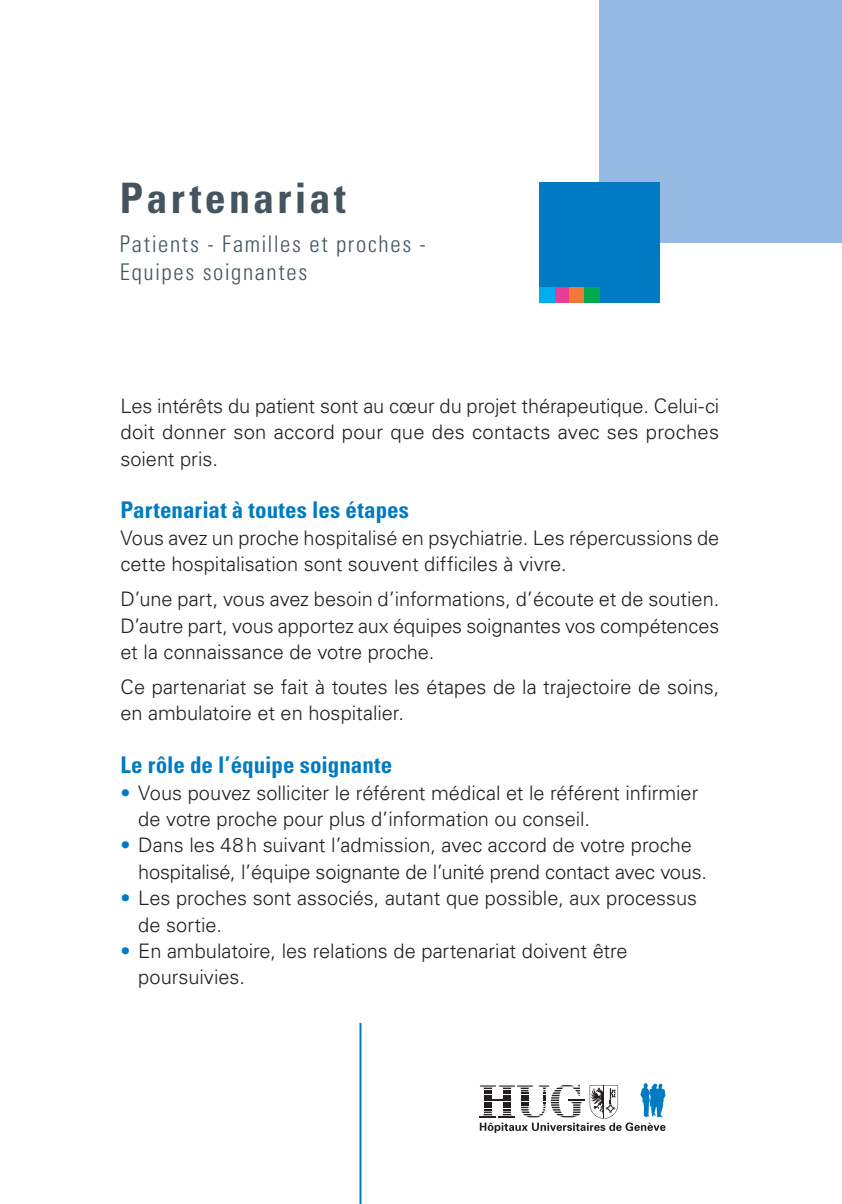
<style>
.page{position:relative;width:842px;height:1204px;background:#fff}
.page>*{position:absolute;margin:0;border:0;box-sizing:border-box;transform-origin:0 0}
.t1{font:700 condensed 42px "Univers LT Std";letter-spacing:.08em;color:#45555f}
.t2{font:700 condensed 23px "Univers LT Std";color:#007ac2}
.t3{font:300 condensed 23px/28px "Univers LT Std";letter-spacing:.07em;color:#45555f}
.t4{font:300 20px/26.4px "Univers LT Std";color:#231f20}
.s1{color:#007ac2}
</style>
<div class="page">
<div style="left:599px;top:0;width:243px;height:243px;background:#94b9e2"></div>
<div style="left:539px;top:182px;width:121px;height:121px;background:#007ac2"></div>
<div style="left:554px;top:288px;width:15px;height:15px;background:#e63e97"></div>
<div style="left:569px;top:288px;width:15px;height:15px;background:#f37736"></div>
<div style="left:584px;top:288px;width:15px;height:15px;background:#00a94e"></div>
<div style="left:539px;top:288px;width:15px;height:15px;background:#00aeef"></div>
<hr style="left:359px;top:1023px;width:2px;height:181px;background:#007ac2">
<svg style="left:480px;top:1083px;width:185px;height:50px"></svg>
<h1 class="t1" style="left:120px;top:172px;width:227px">Partenariat</h1>
<p class="t3" style="left:120px;top:230px;width:308px">Patients - Familles et proches -<br>Equipes soignantes</p>
<p class="t4" style="left:120px;top:392px;width:600px;text-align:justify">Les intérêts du patient sont au cœur du projet thérapeutique. Celui-ci doit donner son accord pour que des contacts avec ses proches soient pris.</p>
<p class="t2" style="left:120px;top:496px;width:290px">Partenariat à toutes les étapes</p>
<p class="t4" style="left:120px;top:524px;width:600px">Vous avez un proche hospitalisé en psychiatrie. Les répercussions de cette hospitalisation sont souvent difficiles à vivre.</p>
<p class="t4" style="left:120px;top:586px;width:600px;text-align:justify">D’une part, vous avez besoin d’informations, d’écoute et de soutien.<br>D’autre part, vous apportez aux équipes soignantes vos compétences et la connaissance de votre proche.</p>
<p class="t4" style="left:120px;top:674px;width:600px">Ce partenariat se fait à toutes les étapes de la trajectoire de soins, en ambulatoire et en hospitalier.</p>
<p class="t2" style="left:120px;top:751px;width:273px">Le rôle de l’équipe soignante</p>
<p class="t4" style="left:138px;top:779px;width:562px;text-indent:-18px"><span class="s1">•</span> Vous pouvez solliciter le référent médical et le référent infirmier de votre proche pour plus d’information ou conseil.</p>
<p class="t4" style="left:138px;top:832px;width:570px;text-indent:-18px"><span class="s1">•</span> Dans les 48h suivant l’admission, avec accord de votre proche hospitalisé, l’équipe soignante de l’unité prend contact avec vous.</p>
<p class="t4" style="left:138px;top:885px;width:560px;text-indent:-18px"><span class="s1">•</span> Les proches sont associés, autant que possible, aux processus de sortie.</p>
<p class="t4" style="left:138px;top:938px;width:491px;text-indent:-18px"><span class="s1">•</span> En ambulatoire, les relations de partenariat doivent être poursuivies.</p>
</div>
